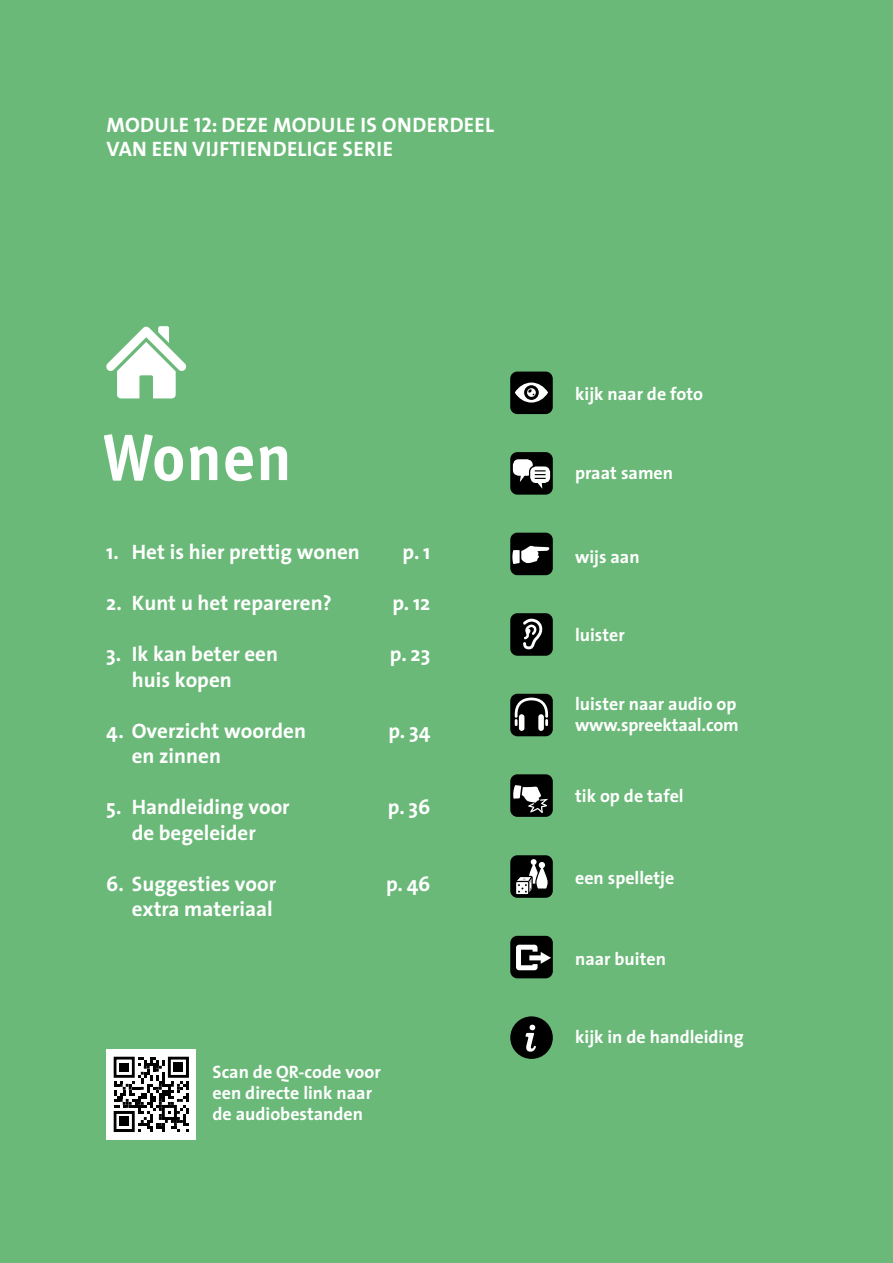
<style>
.page{position:relative;width:893px;height:1263px;background:#6ab978}
.page>*{position:absolute;margin:0;border:0;box-sizing:border-box;transform-origin:0 0}
.t1{font:700 66px "Officina Sans Std";letter-spacing:.01em;color:#fff}
.t2{font:700 21px/24px "The Sans";color:#fff}
.t3{font:700 18px/21px "The Sans";color:#fff}
.s1{font-family:"The Sans Bold Caps";font-weight:400}
</style>
<div class="page">
<div style="left:510px;top:372px;width:43px;height:42px;background:#000;border-radius:7px"></div>
<svg style="left:515px;top:383px;width:33px;height:20px"></svg>
<div style="left:510px;top:452px;width:43px;height:43px;background:#000;border-radius:7px"></div>
<svg style="left:513px;top:459px;width:37px;height:30px"></svg>
<div style="left:510px;top:533px;width:43px;height:42px;background:#000;border-radius:7px"></div>
<svg style="left:512px;top:545px;width:37px;height:19px"></svg>
<div style="left:510px;top:613px;width:43px;height:43px;background:#000;border-radius:7px"></div>
<svg style="left:523px;top:619px;width:20px;height:30px"></svg>
<div style="left:510px;top:694px;width:43px;height:42px;background:#000;border-radius:7px"></div>
<svg style="left:515px;top:698px;width:33px;height:33px"></svg>
<div style="left:510px;top:774px;width:43px;height:43px;background:#000;border-radius:7px"></div>
<svg style="left:513px;top:785px;width:35px;height:28px"></svg>
<div style="left:510px;top:855px;width:43px;height:43px;background:#000;border-radius:7px"></div>
<svg style="left:516px;top:859px;width:32px;height:36px"></svg>
<div style="left:510px;top:936px;width:43px;height:42px;background:#000;border-radius:7px"></div>
<svg style="left:516px;top:945px;width:35px;height:25px"></svg>
<div style="left:510px;top:1016px;width:43px;height:43px;background:#000;border-radius:50%"></div>
<svg style="left:525px;top:1025px;width:11px;height:27px"></svg>
<svg style="left:106px;top:326px;width:80px;height:72px"></svg>
<div style="left:106px;top:1049px;width:90px;height:90px;background:#fff"></div>
<svg style="left:113px;top:1056px;width:76px;height:76px"></svg>
<p class="t2" style="left:106px;top:113px;width:389px">MODULE <span class="s1">12</span>: DEZE MODULE IS ONDERDEEL<br>VAN EEN VIJFTIENDELIGE SERIE</p>
<h1 class="t1" style="left:102px;top:416px;width:191px">Wonen</h1>
<p class="t2" style="left:106px;top:540px;width:255px">1. Het is hier prettig wonen</p>
<p class="t2" style="left:402px;top:540px;width:29px">p. 1</p>
<p class="t2" style="left:106px;top:591px;width:227px">2. Kunt u het repareren?</p>
<p class="t2" style="left:392px;top:591px;width:39px">p. 12</p>
<p class="t2" style="left:106px;top:642px;width:173px">3. Ik kan beter een</p>
<p class="t2" style="left:390px;top:642px;width:42px">p. 23</p>
<p class="t2" style="left:132px;top:667px;width:102px">huis kopen</p>
<p class="t2" style="left:106px;top:718px;width:201px">4. Overzicht woorden</p>
<p class="t2" style="left:388px;top:718px;width:43px">p. 34</p>
<p class="t2" style="left:132px;top:744px;width:91px">en zinnen</p>
<p class="t2" style="left:106px;top:795px;width:185px">5. Handleiding voor</p>
<p class="t2" style="left:388px;top:795px;width:44px">p. 36</p>
<p class="t2" style="left:132px;top:820px;width:126px">de begeleider</p>
<p class="t2" style="left:106px;top:871px;width:171px">6. Suggesties voor</p>
<p class="t2" style="left:386px;top:871px;width:46px">p. 46</p>
<p class="t2" style="left:132px;top:897px;width:142px">extra materiaal</p>
<p class="t3" style="left:213px;top:1061px;width:170px">Scan de QR-code voor een directe link naar de audiobestanden</p>
<p class="t3" style="left:575px;top:383px;width:130px">kijk naar de foto</p>
<p class="t3" style="left:575px;top:462px;width:99px">praat samen</p>
<p class="t3" style="left:575px;top:546px;width:66px">wijs aan</p>
<p class="t3" style="left:575px;top:624px;width:51px">luister</p>
<p class="t3" style="left:575px;top:693px;width:165px">luister naar audio op www.spreektaal.com</p>
<p class="t3" style="left:575px;top:785px;width:110px">tik op de tafel</p>
<p class="t3" style="left:575px;top:867px;width:101px">een spelletje</p>
<p class="t3" style="left:575px;top:948px;width:92px">naar buiten</p>
<p class="t3" style="left:575px;top:1026px;width:170px">kijk in de handleiding</p>
</div>
